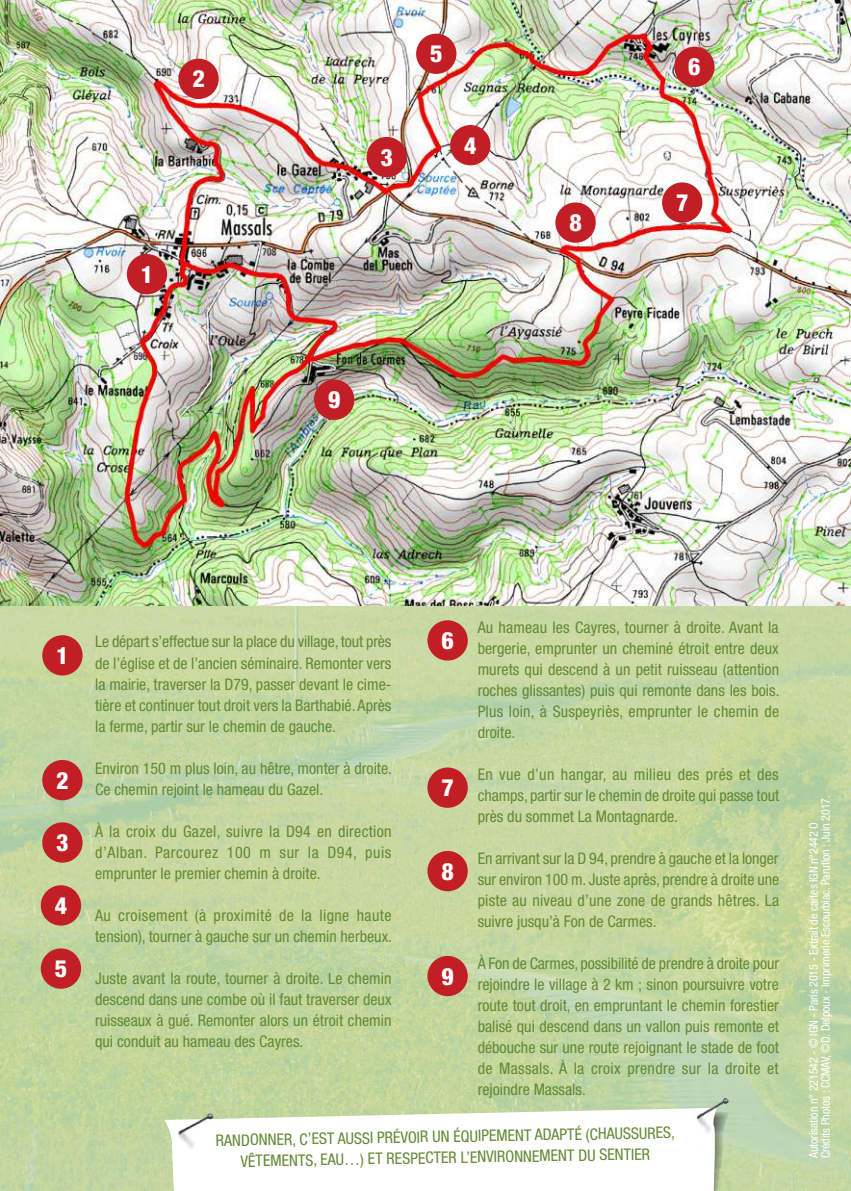
<style>
.page{position:relative;width:851px;height:1191px;background:#fff}
.page>*{position:absolute;margin:0;border:0;box-sizing:border-box;transform-origin:0 0}
.t1{font:800 condensed 23.8px "Helvetica Neue LT Std";color:#fff}
.t2{font:condensed 16px/21px "Helvetica Neue LT Std";color:#638935;text-align:justify}
.t3{font:condensed 12px/12px "Helvetica Neue LT Std";letter-spacing:-.01em;color:#fff}
</style>
<div class="page">
<img style="left:0;top:0;width:850px;height:607px">
<img style="left:0;top:607px;width:850px;height:584px">
<svg style="left:164px;top:1107px;width:568px;height:84px"></svg>
<img style="left:160px;top:1089px;width:74px;height:71px">
<img style="left:678px;top:1074px;width:69px;height:71px">
<div style="left:43px;top:636px;width:39px;height:38px;background:#c11f25;border-radius:50%"></div>
<div style="left:42px;top:635px;width:41px;height:40px;border:2px solid #c11f25;border-radius:50%"></div>
<div style="left:43px;top:761px;width:39px;height:38px;background:#c11f25;border-radius:50%"></div>
<div style="left:42px;top:760px;width:41px;height:40px;border:2px solid #c11f25;border-radius:50%"></div>
<div style="left:43px;top:823px;width:39px;height:38px;background:#c11f25;border-radius:50%"></div>
<div style="left:42px;top:822px;width:41px;height:40px;border:2px solid #c11f25;border-radius:50%"></div>
<div style="left:42px;top:886px;width:38px;height:38px;background:#c11f25;border-radius:50%"></div>
<div style="left:41px;top:885px;width:40px;height:40px;border:2px solid #c11f25;border-radius:50%"></div>
<div style="left:42px;top:949px;width:38px;height:39px;background:#c11f25;border-radius:50%"></div>
<div style="left:41px;top:948px;width:40px;height:40px;border:2px solid #c11f25;border-radius:50%"></div>
<div style="left:428px;top:621px;width:39px;height:38px;background:#c11f25;border-radius:50%"></div>
<div style="left:427px;top:620px;width:40px;height:40px;border:2px solid #c11f25;border-radius:50%"></div>
<div style="left:428px;top:768px;width:39px;height:39px;background:#c11f25;border-radius:50%"></div>
<div style="left:427px;top:767px;width:40px;height:41px;border:2px solid #c11f25;border-radius:50%"></div>
<div style="left:428px;top:851px;width:39px;height:39px;background:#c11f25;border-radius:50%"></div>
<div style="left:427px;top:851px;width:40px;height:40px;border:2px solid #c11f25;border-radius:50%"></div>
<div style="left:128px;top:255px;width:38px;height:38px;background:#c11f25;border-radius:50%"></div>
<div style="left:127px;top:254px;width:40px;height:40px;border:2px solid #c11f25;border-radius:50%"></div>
<div style="left:179px;top:60px;width:39px;height:38px;background:#c11f25;border-radius:50%"></div>
<div style="left:178px;top:59px;width:41px;height:40px;border:2px solid #c11f25;border-radius:50%"></div>
<div style="left:367px;top:138px;width:39px;height:38px;background:#c11f25;border-radius:50%"></div>
<div style="left:366px;top:137px;width:41px;height:40px;border:2px solid #c11f25;border-radius:50%"></div>
<div style="left:451px;top:126px;width:38px;height:38px;background:#c11f25;border-radius:50%"></div>
<div style="left:450px;top:125px;width:40px;height:40px;border:2px solid #c11f25;border-radius:50%"></div>
<div style="left:417px;top:34px;width:38px;height:39px;background:#c11f25;border-radius:50%"></div>
<div style="left:416px;top:34px;width:40px;height:40px;border:2px solid #c11f25;border-radius:50%"></div>
<div style="left:675px;top:48px;width:38px;height:38px;background:#c11f25;border-radius:50%"></div>
<div style="left:674px;top:47px;width:40px;height:40px;border:2px solid #c11f25;border-radius:50%"></div>
<div style="left:662px;top:183px;width:39px;height:39px;background:#c11f25;border-radius:50%"></div>
<div style="left:662px;top:182px;width:40px;height:41px;border:2px solid #c11f25;border-radius:50%"></div>
<div style="left:556px;top:203px;width:38px;height:39px;background:#c11f25;border-radius:50%"></div>
<div style="left:555px;top:202px;width:40px;height:41px;border:2px solid #c11f25;border-radius:50%"></div>
<div style="left:428px;top:956px;width:39px;height:39px;background:#c11f25;border-radius:50%"></div>
<div style="left:427px;top:956px;width:40px;height:40px;border:2px solid #c11f25;border-radius:50%"></div>
<div style="left:315px;top:380px;width:38px;height:39px;background:#c11f25;border-radius:50%"></div>
<div style="left:314px;top:379px;width:40px;height:41px;border:2px solid #c11f25;border-radius:50%"></div>
<h1 class="t1" style="left:192px;top:64px;width:14px">2</h1>
<h1 class="t1" style="left:141px;top:259px;width:14px">1</h1>
<h1 class="t1" style="left:380px;top:142px;width:14px">3</h1>
<h1 class="t1" style="left:430px;top:39px;width:14px">5</h1>
<h1 class="t1" style="left:464px;top:130px;width:14px">4</h1>
<h1 class="t1" style="left:328px;top:385px;width:14px">9</h1>
<h1 class="t1" style="left:569px;top:208px;width:14px">8</h1>
<h1 class="t1" style="left:688px;top:52px;width:14px">6</h1>
<h1 class="t1" style="left:676px;top:188px;width:14px">7</h1>
<h1 class="t1" style="left:56px;top:640px;width:14px">1</h1>
<h1 class="t1" style="left:56px;top:765px;width:14px">2</h1>
<h1 class="t1" style="left:56px;top:827px;width:14px">3</h1>
<h1 class="t1" style="left:55px;top:890px;width:14px">4</h1>
<h1 class="t1" style="left:55px;top:954px;width:14px">5</h1>
<p class="t2" style="left:95px;top:631px;width:298px">Le départ s’effectue sur la place du village, tout près de l’église et de l’ancien séminaire. Remonter vers la mairie, traverser la D79, passer devant le cime&shy;tière et continuer tout droit vers la Barthabié. Après la ferme, partir sur le chemin de gauche.</p>
<p class="t2" style="left:95px;top:757px;width:298px">Environ 150 m plus loin, au hêtre, monter à droite.<br>Ce chemin rejoint le hameau du Gazel.</p>
<p class="t2" style="left:95px;top:820px;width:298px">À la croix du Gazel, suivre la D94 en direction d’Alban. Parcourez 100 m sur la D94, puis emprunter le premier chemin à droite.</p>
<p class="t2" style="left:95px;top:904px;width:298px">Au croisement (à proximité de la ligne haute tension), tourner à gauche sur un chemin herbeux.</p>
<p class="t2" style="left:95px;top:967px;width:298px">Juste avant la route, tourner à droite. Le chemin descend dans une combe où il faut traverser deux ruisseaux à gué. Remonter alors un étroit chemin qui conduit au hameau des Cayres.</p>
<h1 class="t1" style="left:441px;top:625px;width:14px">6</h1>
<h1 class="t1" style="left:441px;top:773px;width:14px">7</h1>
<h1 class="t1" style="left:441px;top:856px;width:14px">8</h1>
<h1 class="t1" style="left:441px;top:961px;width:14px">9</h1>
<p class="t2" style="left:477px;top:617px;width:303px">Au hameau les Cayres, tourner à droite. Avant la bergerie, emprunter un cheminé étroit entre deux murets qui descend à un petit ruisseau (attention roches glissantes) puis qui remonte dans les bois.<br>Plus loin, à Suspeyriès, emprunter le chemin de droite.</p>
<p class="t2" style="left:477px;top:764px;width:303px">En vue d’un hangar, au milieu des prés et des champs, partir sur le chemin de droite qui passe tout près du sommet La Montagnarde.</p>
<p class="t2" style="left:477px;top:848px;width:303px">En arrivant sur la D 94, prendre à gauche et la longer sur environ 100 m. Juste après, prendre à droite une piste au niveau d’une zone de grands hêtres. La suivre jusqu’à Fon de Carmes.</p>
<p class="t2" style="left:477px;top:953px;width:303px">À Fon de Carmes, possibilité de prendre à droite pour rejoindre le village à 2 km ; sinon poursuivre votre route tout droit, en empruntant le chemin forestier balisé qui descend dans un vallon puis remonte et débouche sur une route rejoignant le stade de foot de Massals. À la croix prendre sur la droite et rejoindre Massals.</p>
<p class="t2" style="left:216px;top:1129px;width:460px;text-align:center;rotate:-1deg">RANDONNER, C’EST AUSSI PRÉVOIR UN ÉQUIPEMENT ADAPTÉ (CHAUSSURES,<br>VÊTEMENTS, EAU…) ET RESPECTER L’ENVIRONNEMENT DU SENTIER</p>
<p class="t3" style="left:807px;top:1158px;width:364px;rotate:-90deg">Autorisation n° 221542 - © IGN - Paris 2015 - Extrait de cartes IGN n°2442 O<br>Crédits Photos : CCMAV, ©D. Delpoux - Imprimerie Escourbiac. Parution : Juin 2017.</p>
</div>
